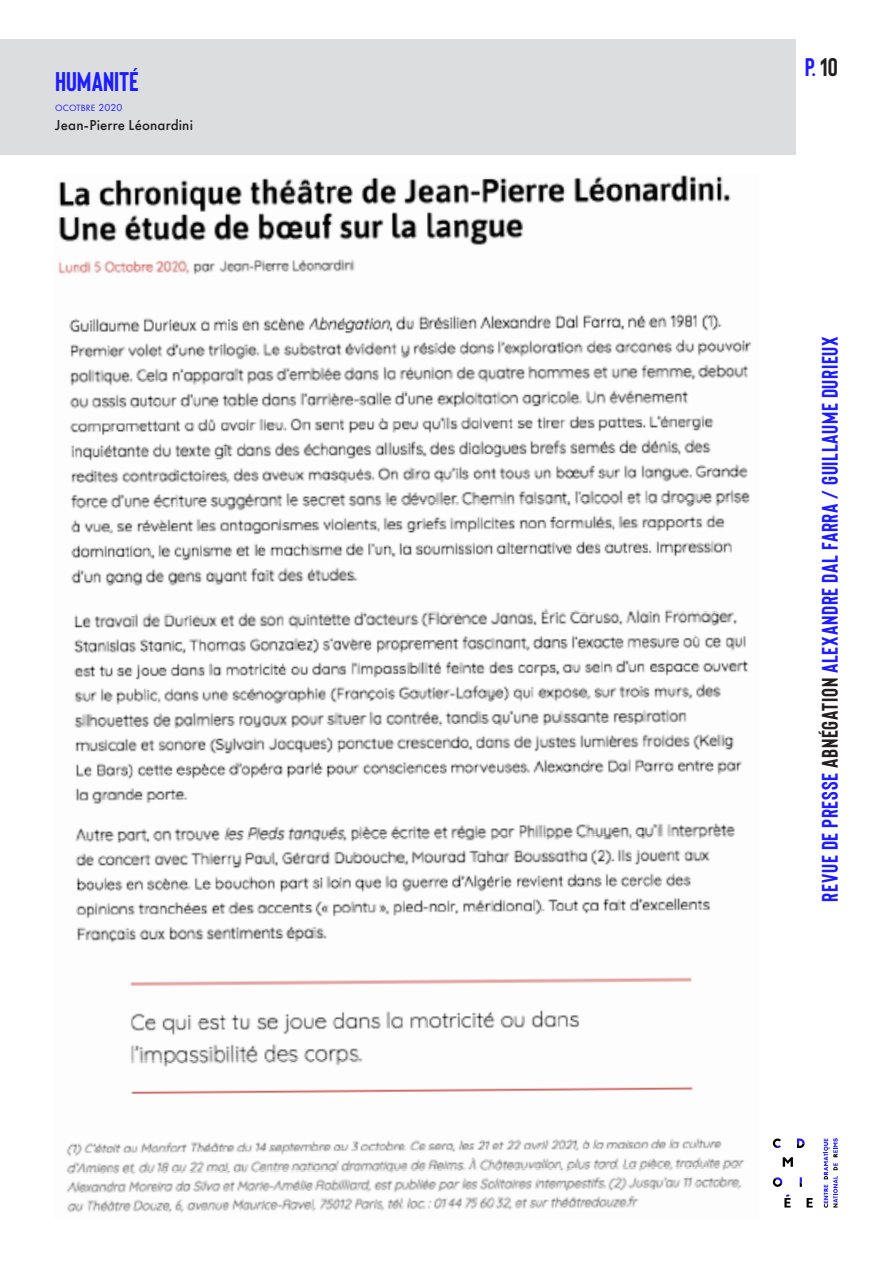
<style>
.page{position:relative;width:893px;height:1263px;background:#fff}
.page>*{position:absolute;margin:0;border:0;box-sizing:border-box;transform-origin:0 0}
.t1{font:700 27px "Bison";letter-spacing:.005em;color:#1c1cff}
.t2{font:700 25.5px "Bison";color:#1c1cff}
.t3{font:700 22.5px "Bison";letter-spacing:.03em;color:#1c1cff}
.t4{font:500 15px "Futura PT";letter-spacing:.01em;color:#231f20}
.t5{font:9.45px "Futura PT";letter-spacing:.015em;color:#1c1cff}
.s1{font-size:10.5px}
.s2{color:#231f20}
</style>
<div class="page">
<svg style="left:784px;top:1194px;width:6px;height:13px"></svg>
<svg style="left:807px;top:1198px;width:6px;height:9px"></svg>
<svg style="left:773px;top:1138px;width:8px;height:10px"></svg>
<svg style="left:797px;top:1138px;width:8px;height:10px"></svg>
<svg style="left:783px;top:1157px;width:10px;height:10px"></svg>
<svg style="left:800px;top:1177px;width:2px;height:10px"></svg>
<svg style="left:773px;top:1177px;width:9px;height:10px"></svg>
<svg style="left:824px;top:1138px;width:14px;height:70px"></svg>
<img style="left:58px;top:175px;width:673px;height:100px">
<img style="left:69px;top:313px;width:683px;height:73px">
<img style="left:69px;top:389px;width:681px;height:110px">
<img style="left:70px;top:499px;width:680px;height:111px">
<img style="left:73px;top:610px;width:676px;height:112px">
<img style="left:74px;top:722px;width:668px;height:111px">
<img style="left:75px;top:833px;width:660px;height:110px">
<img style="left:130px;top:977px;width:562px;height:78px">
<img style="left:66px;top:1055px;width:679px;height:111px">
<img style="left:66px;top:1166px;width:676px;height:47px">
<div style="left:0;top:39px;width:795px;height:115px;background:#dcdddf"></div>
<p class="t1" style="left:55px;top:65px;width:85px">HUMANITÉ</p>
<p class="t5" style="left:55px;top:102px;width:69px">OCOTBRE <span class="s1">2020</span></p>
<p class="t4" style="left:55px;top:116px;width:139px">Jean-Pierre Léonardini</p>
<p class="t2" style="left:805px;top:51px;width:35px">p. <span class="s2">10</span></p>
<p class="t3" style="left:816px;top:902px;width:567px;rotate:-90deg">revue de presse <span class="s2">Abnégation</span> Alexandre Dal Farra / Guillaume Durieux</p>
</div>
